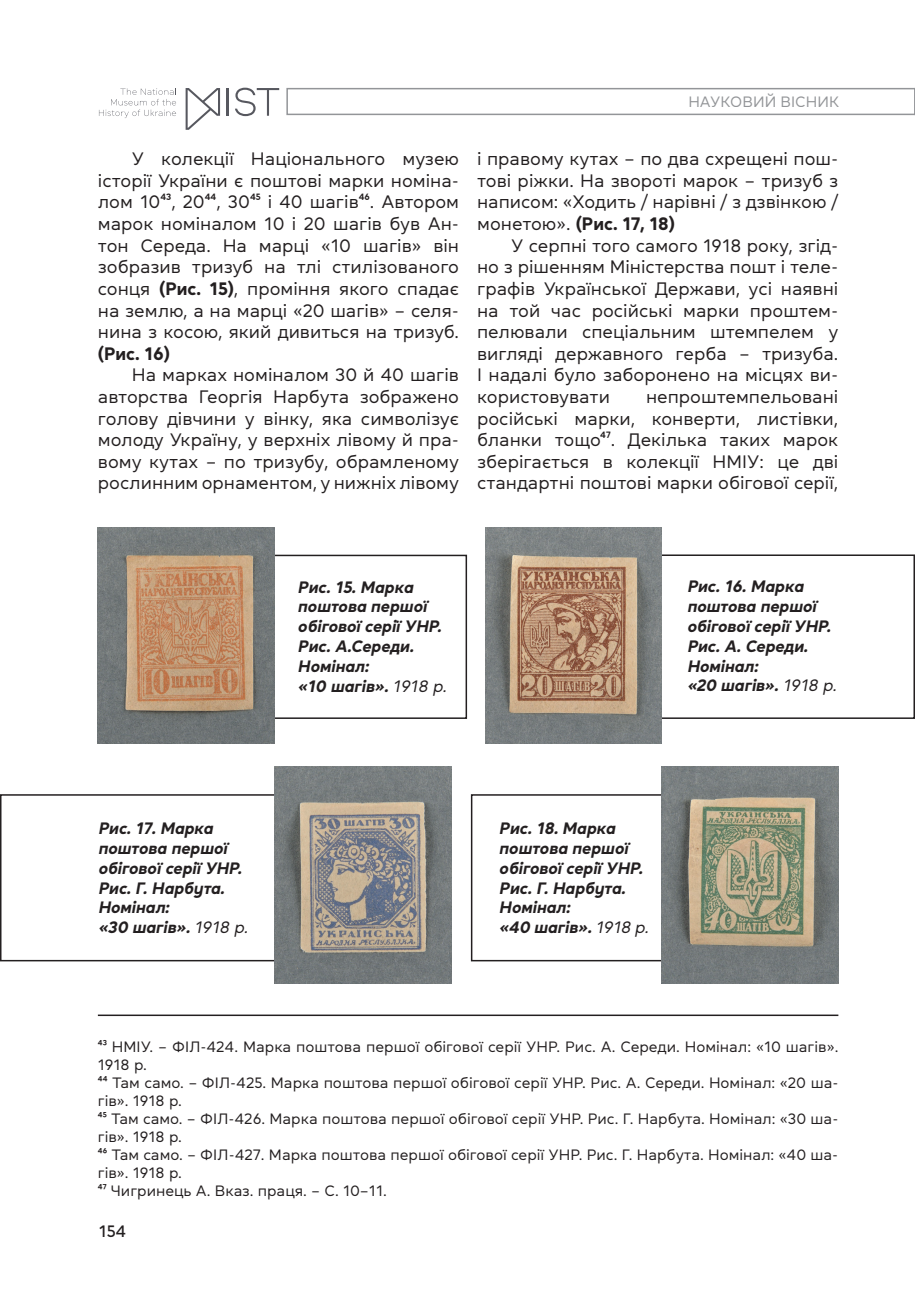
<style>
.page{position:relative;width:915px;height:1306px;background:#fff}
.page>*{position:absolute;margin:0;border:0;box-sizing:border-box;transform-origin:0 0}
.t1{font:18px/21.6px "Daikon";color:#231f20;text-align:justify}
.t2{font:700 18px "Daikon";color:#231f20}
.t3{font:italic 700 16.5px/19.8px "Daikon";color:#231f20}
.t4{font:500 16.5px "Daikon";color:#231f20}
.t5{font:15px/18px "Daikon";color:#231f20}
.t6{font:15px "Daikon";color:#939598}
.s1{font-weight:700}
.s2{font-weight:400}
</style>
<div class="page">
<svg style="left:185px;top:88px;width:35px;height:42px"></svg>
<hr style="left:227px;top:88px;width:2px;height:28px;background:#57585f">
<svg style="left:235px;top:88px;width:44px;height:28px"></svg>
<svg style="left:99px;top:88px;width:77px;height:30px"></svg>
<div style="left:286px;top:88px;width:628px;height:27px;border:2px solid #939598"></div>
<svg style="left:914px;top:88px;width:1px;height:27px"></svg>
<div style="left:633px;top:554px;width:281px;height:165px;border:2px solid #231f20"></div>
<div style="left:470px;top:794px;width:299px;height:167px;border:2px solid #231f20"></div>
<div style="left:0;top:794px;width:298px;height:167px;border:2px solid #231f20"></div>
<div style="left:244px;top:554px;width:223px;height:165px;border:2px solid #231f20"></div>
<hr style="left:98px;top:1014px;width:740px;height:2px;background:#231f20">
<img style="left:98px;top:527px;width:176px;height:217px">
<img style="left:485px;top:527px;width:176px;height:217px">
<img style="left:274px;top:766px;width:177px;height:217px">
<img style="left:661px;top:766px;width:177px;height:217px">
<p class="t1" style="left:98px;top:147px;width:362px;text-indent:34px">У колекції Національного музею історії України є поштові марки номіна&shy;лом 1043, 2044, 3045 і 40 шагів46. Автором марок номіналом 10 і 20 шагів був Ан&shy;тон Середа. На марці «10 шагів» він зобразив тризуб на тлі стилізованого сонця <span class="s1">(Рис. 15)</span>, проміння якого спадає на землю, а на марці «20 шагів» – селя&shy;нина з косою, який дивиться на тризуб.</p>
<p class="t2" style="left:98px;top:341px;width:74px">(Рис. 16)</p>
<p class="t1" style="left:98px;top:363px;width:362px;text-indent:34px">На марках номіналом 30 й 40 шагів авторства Георгія Нарбута зображено голову дівчини у вінку, яка символізує молоду Україну, у верхніх лівому й пра&shy;вому кутах – по тризубу, обрамленому рослинним орнаментом, у нижніх лівому</p>
<p class="t6" style="left:688px;top:91px;width:152px">НАУКОВИЙ ВІСНИК</p>
<p class="t1" style="left:477px;top:147px;width:362px">і правому кутах – по два схрещені пош&shy;тові ріжки. На звороті марок – тризуб з написом: «Ходить / нарівні / з дзвінкою / монетою». <span class="s1">(Рис. 17, 18)</span></p>
<p class="t1" style="left:477px;top:234px;width:362px;text-indent:34px">У серпні того самого 1918 року, згід&shy;но з рішенням Міністерства пошт і теле&shy;графів Української Держави, усі наявні на той час російські марки проштем&shy;пелювали спеціальним штемпелем у вигляді державного герба – тризуба.<br>І надалі було заборонено на місцях ви&shy;користовувати</p>
<p class="t1" style="left:477px;top:385px;width:362px;text-indent:169px">непроштемпельовані російські марки, конверти, листівки, бланки тощо47. Декілька таких марок зберігається в колекції НМІУ: це дві стандартні поштові марки обігової серії,</p>
<p class="t3" style="left:298px;top:576px;width:150px">Рис. 15. Марка поштова першої обігової серії УНР.<br>Рис. А.Середи.<br>Номінал:<br>«10 шагів». <span class="s2">1918 р.</span></p>
<p class="t3" style="left:687px;top:576px;width:151px">Рис. 16. Марка поштова першої обігової серії УНР.<br>Рис. А. Середи.<br>Номінал:<br>«20 шагів». <span class="s2">1918 р.</span></p>
<p class="t3" style="left:99px;top:817px;width:151px">Рис. 17. Марка поштова першої обігової серії УНР.<br>Рис. Г. Нарбута.<br>Номінал:<br>«30 шагів». <span class="s2">1918 р.</span></p>
<p class="t3" style="left:500px;top:817px;width:151px">Рис. 18. Марка поштова першої обігової серії УНР.<br>Рис. Г. Нарбута.<br>Номінал:<br>«40 шагів». <span class="s2">1918 р.</span></p>
<p class="t5" style="left:98px;top:1037px;width:741px">43 НМІУ. – ФІЛ-424. Марка поштова першої обігової серії УНР. Рис. А. Середи. Номінал: «10 шагів».<br>1918 р.<br>44 Там само. – ФІЛ-425. Марка поштова першої обігової серії УНР. Рис. А. Середи. Номінал: «20 ша&shy;гів». 1918 р.<br>45 Там само. – ФІЛ-426. Марка поштова першої обігової серії УНР. Рис. Г. Нарбута. Номінал: «30 ша&shy;гів». 1918 р.<br>46 Там само. – ФІЛ-427. Марка поштова першої обігової серії УНР. Рис. Г. Нарбута. Номінал: «40 ша&shy;гів». 1918 р.<br>47 Чигринець А. Вказ. праця. – С. 10–11.</p>
<p class="t4" style="left:99px;top:1220px;width:29px">154</p>
</div>
